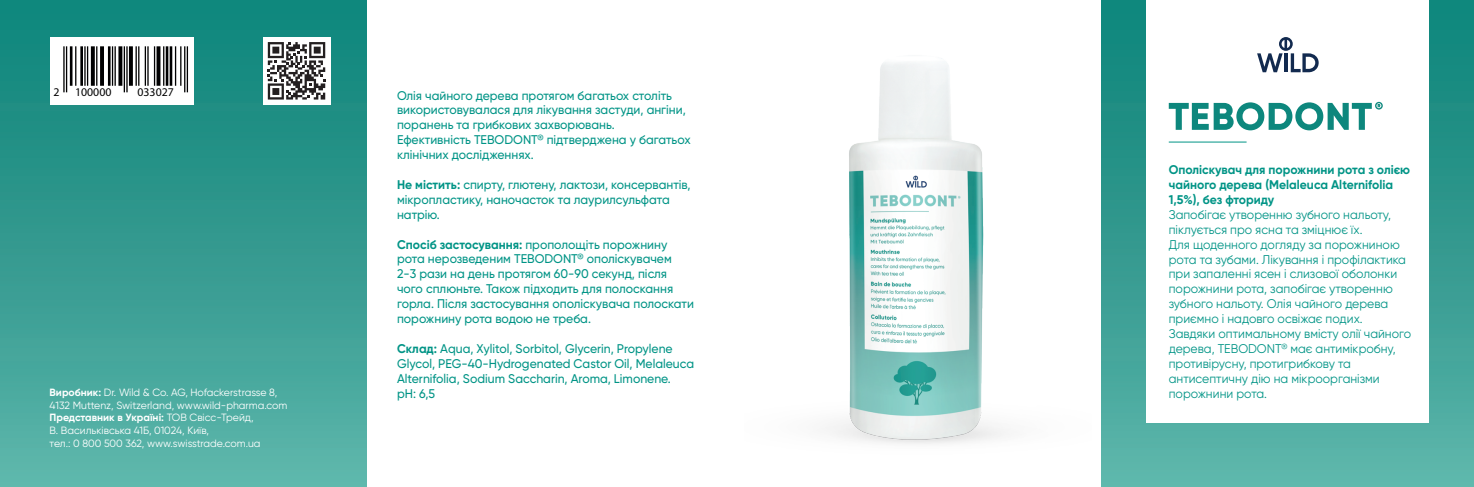
<style>
.page{position:relative;width:1474px;height:487px;background:#fff}
.page>*{position:absolute;margin:0;border:0;box-sizing:border-box;transform-origin:0 0}
.t1{font:500 12.6px/14.9px "Gilroy Two";color:#009486}
.t2{font:12.6px/14.9px "Gilroy Two";color:#009486}
.t3{font:700 12.6px/14.9px "Gilroy Two";color:#009486}
.t4{font:11.9px "Myriad Pro";color:#000001}
.t5{font:10.5px/12.6px "Gilroy Two";color:#fff}
.s1{font-weight:700}
</style>
<div class="page">
<div style="left:0;top:0;width:1473px;height:486px;background:linear-gradient(to bottom,#0e847a,#5db4a9)"></div>
<div style="left:367px;top:0;width:733px;height:486px;background:#fff"></div>
<div style="left:1146px;top:0;width:283px;height:422px;background:#fff"></div>
<hr style="left:1168px;top:141px;width:78px;height:1px;background:#009486">
<svg style="left:1168px;top:102px;width:214px;height:28px"></svg>
<img style="left:825px;top:58px;width:181px;height:386px">
<div style="left:263px;top:37px;width:67px;height:67px;background:#fff"></div>
<svg style="left:268px;top:42px;width:57px;height:57px"></svg>
<svg style="left:1257px;top:37px;width:61px;height:35px"></svg>
<div style="left:50px;top:37px;width:143px;height:67px;background:#fff"></div>
<svg style="left:63px;top:46px;width:125px;height:47px"></svg>
<hr style="left:66px;top:46px;width:1px;height:46px;background:#000001">
<hr style="left:63px;top:46px;width:2px;height:46px;background:#000001">
<hr style="left:70px;top:46px;width:2px;height:40px;background:#000001">
<hr style="left:75px;top:46px;width:1px;height:40px;background:#000001">
<hr style="left:80px;top:46px;width:3px;height:40px;background:#000001">
<hr style="left:87px;top:46px;width:1px;height:40px;background:#000001">
<hr style="left:84px;top:46px;width:2px;height:40px;background:#000001">
<svg style="left:91px;top:46px;width:4px;height:40px"></svg>
<hr style="left:96px;top:46px;width:1px;height:40px;background:#000001">
<svg style="left:100px;top:46px;width:4px;height:40px"></svg>
<hr style="left:108px;top:46px;width:3px;height:40px;background:#000001">
<hr style="left:114px;top:46px;width:2px;height:40px;background:#000001">
<hr style="left:112px;top:46px;width:1px;height:40px;background:#000001">
<svg style="left:118px;top:46px;width:4px;height:40px"></svg>
<hr style="left:126px;top:46px;width:2px;height:46px;background:#000001">
<hr style="left:124px;top:46px;width:1px;height:46px;background:#000001">
<svg style="left:129px;top:46px;width:4px;height:40px"></svg>
<hr style="left:154px;top:46px;width:1px;height:40px;background:#000001">
<hr style="left:147px;top:46px;width:2px;height:40px;background:#000001">
<hr style="left:145px;top:46px;width:1px;height:40px;background:#000001">
<hr style="left:138px;top:46px;width:1px;height:40px;background:#000001">
<hr style="left:135px;top:46px;width:2px;height:40px;background:#000001">
<svg style="left:156px;top:46px;width:4px;height:40px"></svg>
<hr style="left:163px;top:46px;width:1px;height:40px;background:#000001">
<hr style="left:170px;top:46px;width:2px;height:40px;background:#000001">
<hr style="left:166px;top:46px;width:2px;height:40px;background:#000001">
<hr style="left:187px;top:46px;width:1px;height:46px;background:#000001">
<hr style="left:184px;top:46px;width:1px;height:46px;background:#000001">
<hr style="left:180px;top:46px;width:1px;height:40px;background:#000001">
<hr style="left:175px;top:46px;width:1px;height:40px;background:#000001">
<p class="t4" style="left:53px;top:84px;width:8px">2</p>
<p class="t4" style="left:75px;top:84px;width:38px">100000</p>
<p class="t4" style="left:137px;top:84px;width:38px">033027</p>
<p class="t5" style="left:50px;top:385px;width:239px"><span class="s1">Виробник:</span> Dr. Wild &amp; Co. AG, Hofackerstrasse 8, 4132 Muttenz, Switzerland, www.wild-pharma.com <span class="s1">Представник в Україні:</span> ТОВ Свісс-Трейд,<br>В. Васильківська 41Б, 01024, Київ,<br>тел.: 0 800 500 362, www.swisstrade.com.ua</p>
<p class="t1" style="left:397px;top:87px;width:295px">Олія чайного дерева протягом багатьох століть використовувалася для лікування застуди, ангіни, поранень та грибкових захворювань.<br>Ефективність TEBODONT<sup>®</sup> підтверджена у багатьох клінічних дослідженнях.</p>
<p class="t1" style="left:397px;top:177px;width:295px"><span class="s1">Не містить:</span> спирту, глютену, лактози, консервантів, мікропластику, наночасток та лаурилсульфата натрію.</p>
<p class="t1" style="left:397px;top:236px;width:298px"><span class="s1">Спосіб застосування:</span> прополощіть порожнину рота нерозведеним TEBODONT<sup>®</sup> ополіскувачем 2-3 рази на день протягом 60-90 секунд, після чого сплюньте. Також підходить для полоскання горла. Після застосування ополіскувача полоскати порожнину рота водою не треба.</p>
<p class="t1" style="left:397px;top:340px;width:299px"><span class="s1">Склад:</span> Aqua, Xylitol, Sorbitol, Glycerin, Propylene Glycol, PEG-40-Hydrogenated Castor Oil, Melaleuca Alternifolia, Sodium Saccharin, Aroma, Limonene.<br>pH: 6,5</p>
<p class="t3" style="left:1168px;top:162px;width:243px">Ополіскувач для порожнини рота з олією чайного дерева (Melaleuca Alternifolia<br>1,5%), без фториду</p>
<p class="t2" style="left:1168px;top:206px;width:244px">Запобігає утворенню зубного нальоту, піклується про ясна та зміцнює їх.<br>Для щоденного догляду за порожниною рота та зубами. Лікування і профілактика при запаленні ясен і слизової оболонки порожнини рота, запобігає утворенню зубного нальоту. Олія чайного дерева приємно і надовго освіжає подих.<br>Завдяки оптимальному вмісту олії чайного дерева, TEBODONT<sup>®</sup> має антимікробну, противірусну, протигрибкову та антисептичну дію на мікроорганізми порожнини рота.</p>
</div>
